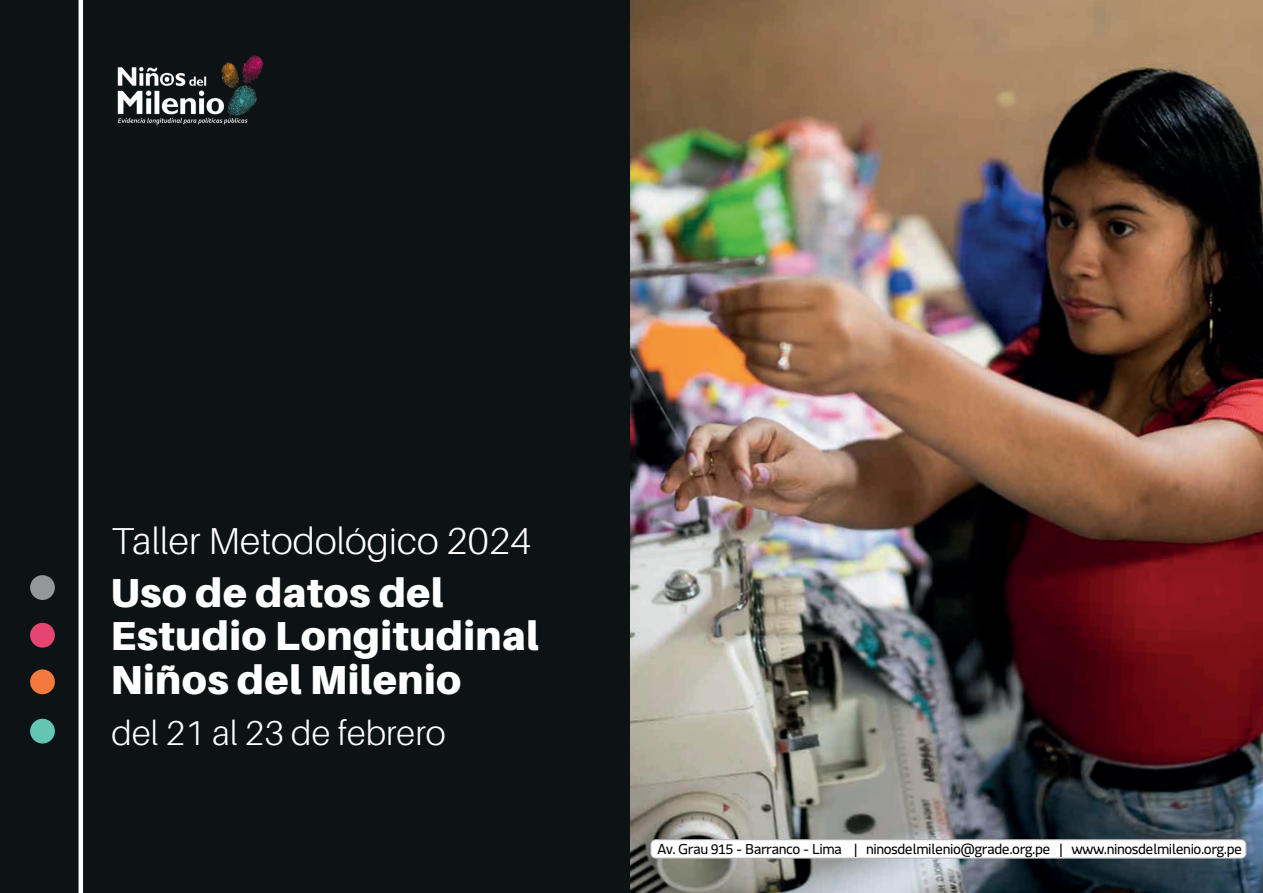
<style>
.page{position:relative;width:1263px;height:893px;background:#fff}
.page>*{position:absolute;margin:0;border:0;box-sizing:border-box;transform-origin:0 0}
.t1{font:900 40.5px/43.5px "Aileron";letter-spacing:.01em;color:#fff}
.t2{font:300 37.5px "Aileron";letter-spacing:.005em;color:#fff}
.t3{font:300 34.5px "Aileron";letter-spacing:.005em;color:#fff}
.t4{font:15px "Macho Modular";letter-spacing:-.03em;color:#000001}
</style>
<div class="page">
<div style="left:0;top:0;width:630px;height:893px;background:#0d1214"></div>
<hr style="left:79px;top:0;width:4px;height:893px;background:#fff">
<img style="left:113px;top:55px;width:154px;height:71px">
<div style="left:30px;top:719px;width:25px;height:24px;background:#65c5b3;border-radius:50%"></div>
<div style="left:30px;top:669px;width:25px;height:25px;background:#f3793d;border-radius:50%"></div>
<div style="left:30px;top:623px;width:25px;height:25px;background:#e44671;border-radius:50%"></div>
<div style="left:30px;top:575px;width:25px;height:25px;background:#939797;border-radius:50%"></div>
<img style="left:630px;top:0;width:633px;height:893px">
<div style="left:651px;top:840px;width:595px;height:18px;background:#fff;border-radius:5px"></div>
<div style="left:650px;top:839px;width:596px;height:19px;border:1px solid #aeb1b2;border-radius:5px"></div>
<h2 class="t2" style="left:112px;top:521px;width:421px">Taller Metodológico 2024</h2>
<h1 class="t1" style="left:110px;top:570px;width:430px">Uso de datos del<br>Estudio Longitudinal<br>Niños del Milenio</h1>
<h3 class="t3" style="left:112px;top:714px;width:335px">del 21 al 23 de febrero</h3>
<p class="t4" style="left:658px;top:840px;width:586px">Av. Grau 915 - Barranco - Lima | ninosdelmilenio@grade.org.pe | www.ninosdelmilenio.org.pe</p>
</div>
